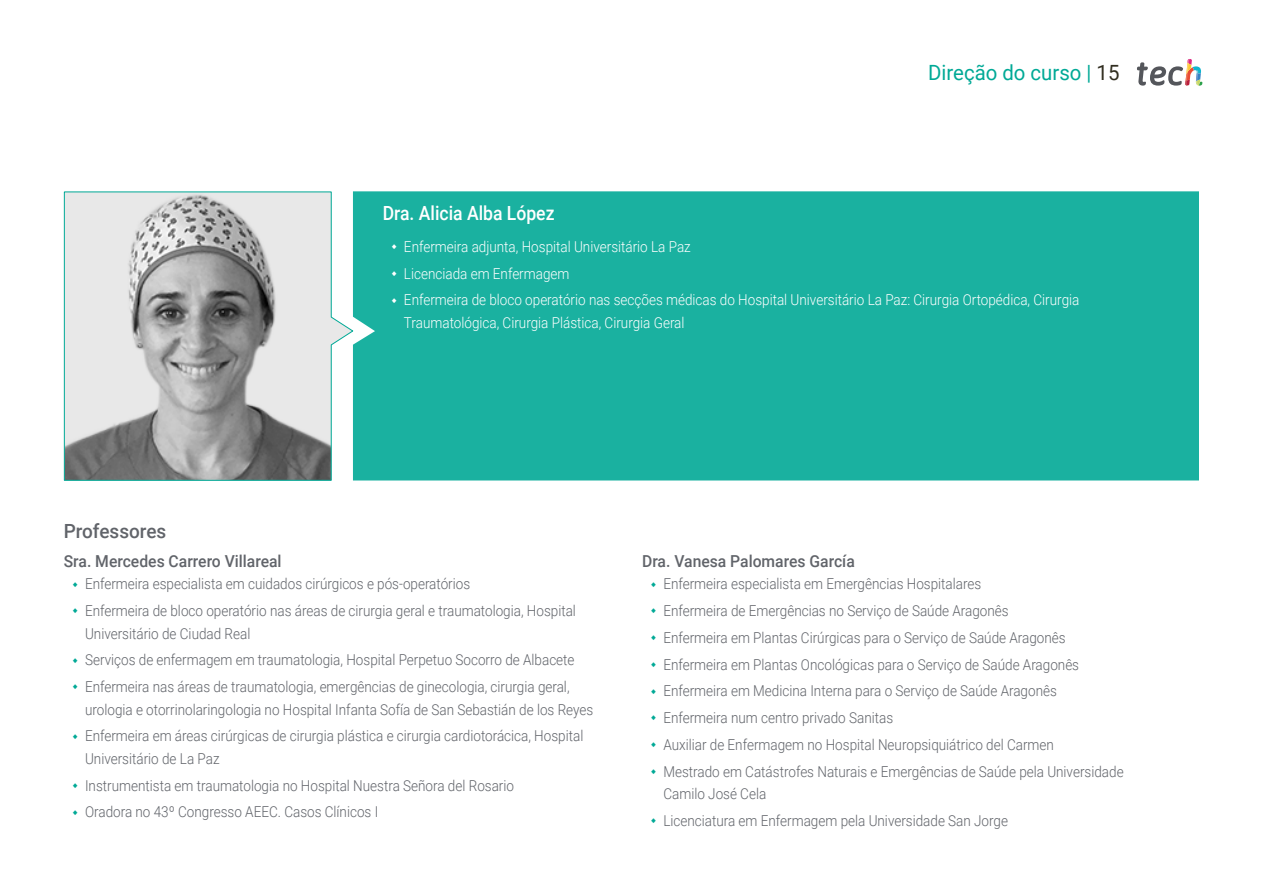
<style>
.page{position:relative;width:1263px;height:893px;background:#fff}
.page>*{position:absolute;margin:0;border:0;box-sizing:border-box;transform-origin:0 0}
.t1{font:21px "Roboto";color:#00a996}
.t2{font:500 19.5px "Roboto";color:#fff;scale:.9 1}
.t3{font:500 19.5px "Roboto";color:#61646a}
.t4{font:500 16.5px "Roboto";color:#61646a;scale:.95 1}
.t5{font:300 15px/26.7px "Roboto";color:#61646a;scale:.9 1}
.t6{font:300 15px/26.7px "Roboto";color:#fff;scale:.9 1}
.s1{color:#312e20}
</style>
<div class="page">
<svg style="left:1137px;top:59px;width:65px;height:27px"></svg>
<div style="left:354px;top:191px;width:845px;height:289px;background:#1ab1a0"></div>
<svg style="left:64px;top:191px;width:290px;height:290px;background:#bbbebd"></svg>
<svg style="left:392px;top:244px;width:5px;height:5px"></svg>
<svg style="left:392px;top:271px;width:5px;height:5px"></svg>
<svg style="left:392px;top:298px;width:5px;height:5px"></svg>
<h1 class="t1" style="left:928px;top:57px;width:193px">Direção do curso | <span class="s1">15</span></h1>
<h2 class="t3" style="left:64px;top:517px;width:104px">Professores</h2>
<h2 class="t2" style="left:383px;top:199px;width:192px">Dra. Alicia Alba López</h2>
<p class="t6" style="left:404px;top:232px;width:752px">Enfermeira adjunta, Hospital Universitário La Paz<br>Licenciada em Enfermagem<br>Enfermeira de bloco operatório nas secções médicas do Hospital Universitário La Paz: Cirurgia Ortopédica, Cirurgia</p>
<p class="t6" style="left:404px;top:308px;width:313px">Traumatológica, Cirurgia Plástica, Cirurgia Geral</p>
<p class="t4" style="left:64px;top:550px;width:231px">Sra. Mercedes Carrero Villareal</p>
<p class="t5" style="left:85px;top:570px;width:547px">Enfermeira especialista em cuidados cirúrgicos e pós-operatórios<br>Enfermeira de bloco operatório nas áreas de cirurgia geral e traumatologia, Hospital</p>
<p class="t5" style="left:85px;top:619px;width:545px">Universitário de Ciudad Real<br>Serviços de enfermagem em traumatologia, Hospital Perpetuo Socorro de Albacete<br>Enfermeira nas áreas de traumatologia, emergências de ginecologia, cirurgia geral,</p>
<p class="t5" style="left:85px;top:695px;width:566px">urologia e otorrinolaringologia no Hospital Infanta Sofía de San Sebastián de los Reyes<br>Enfermeira em áreas cirúrgicas de cirurgia plástica e cirurgia cardiotorácica, Hospital</p>
<p class="t5" style="left:85px;top:745px;width:478px">Universitário de La Paz<br>Instrumentista em traumatologia no Hospital Nuestra Señora del Rosario<br>Oradora no 43º Congresso AEEC. Casos Clínicos I</p>
<p class="t4" style="left:642px;top:550px;width:225px">Dra. Vanesa Palomares García</p>
<p class="t5" style="left:663px;top:570px;width:513px">Enfermeira especialista em Emergências Hospitalares<br>Enfermeira de Emergências no Serviço de Saúde Aragonês<br>Enfermeira em Plantas Cirúrgicas para o Serviço de Saúde Aragonês Enfermeira em Plantas Oncológicas para o Serviço de Saúde Aragonês Enfermeira em Medicina Interna para o Serviço de Saúde Aragonês Enfermeira num centro privado Sanitas<br>Auxiliar de Enfermagem no Hospital Neuropsiquiátrico del Carmen<br>Mestrado em Catástrofes Naturais e Emergências de Saúde pela Universidade</p>
<p class="t5" style="left:663px;top:780px;width:384px">Camilo José Cela<br>Licenciatura em Enfermagem pela Universidade San Jorge</p>
</div>
